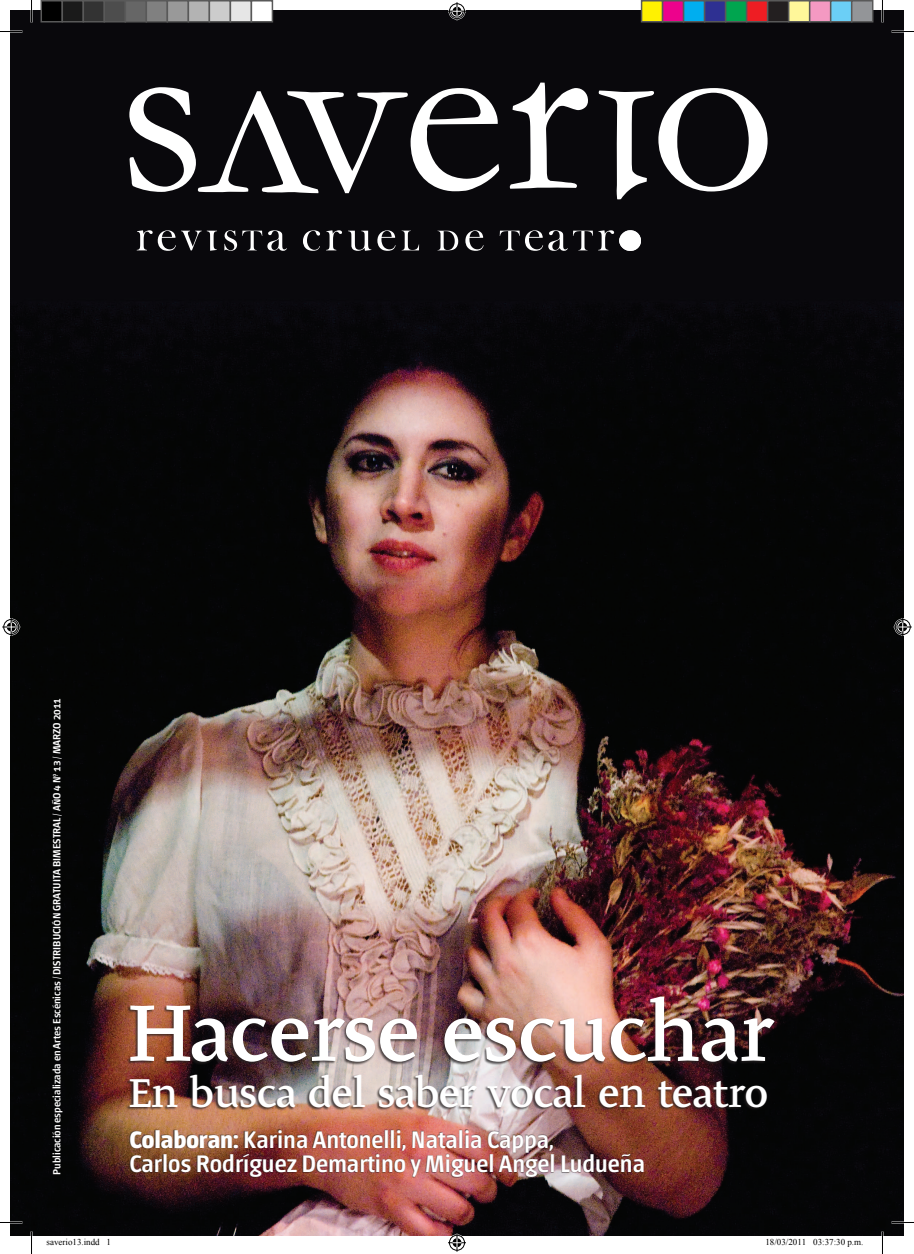
<style>
.page{position:relative;width:914px;height:1254px;background:#fff}
.page>*{position:absolute;margin:0;border:0;box-sizing:border-box;transform-origin:0 0}
.t1{font:700 91.5px "Malena";color:#fff}
.t2{font:700 46.05px "Malena";color:#fff}
.t3{font:500 24px/24px "Chaco";color:#fff}
.t4{font:500 10.5px "Chaco";color:#fff}
.t5{font:9px "Times New Roman";color:#000}
.s1{font-weight:700}
</style>
<div class="page">
<img style="left:10px;top:10px;width:893px;height:1225px">
<svg style="left:129px;top:83px;width:638px;height:168px"></svg>
<div style="left:129px;top:1129px;width:514px;height:49px;background:#231f20;opacity:.75"></div>
<div style="left:127px;top:996px;width:648px;height:69px;background:#231f20;opacity:.75"></div>
<div style="left:126px;top:1074px;width:641px;height:37px;background:#231f20;opacity:.75"></div>
<hr style="left:0;top:1221px;width:22px;height:2px;background:#fff">
<hr style="left:891px;top:1221px;width:22px;height:2px;background:#fff">
<hr style="left:881px;top:0;width:2px;height:23px;background:#fff">
<hr style="left:881px;top:1231px;width:2px;height:23px;background:#fff">
<svg style="left:0;top:31px;width:22px;height:1px"></svg>
<svg style="left:891px;top:31px;width:22px;height:1px"></svg>
<svg style="left:0;top:1222px;width:22px;height:1px"></svg>
<svg style="left:891px;top:1222px;width:22px;height:1px"></svg>
<svg style="left:31px;top:0;width:1px;height:23px"></svg>
<svg style="left:31px;top:1231px;width:1px;height:23px"></svg>
<svg style="left:882px;top:0;width:1px;height:23px"></svg>
<svg style="left:882px;top:1231px;width:1px;height:23px"></svg>
<svg style="left:448px;top:2px;width:18px;height:18px"></svg>
<svg style="left:448px;top:1233px;width:18px;height:18px"></svg>
<svg style="left:2px;top:618px;width:18px;height:18px"></svg>
<svg style="left:893px;top:618px;width:18px;height:18px"></svg>
<div style="left:41px;top:1px;width:21px;height:21px;background:#000"></div>
<div style="left:40px;top:0;width:23px;height:23px;border:2px solid #595959"></div>
<div style="left:62px;top:1px;width:21px;height:21px;background:#1a1a1a"></div>
<div style="left:62px;top:0;width:22px;height:23px;border:2px solid #595959"></div>
<div style="left:83px;top:1px;width:21px;height:21px;background:#333"></div>
<div style="left:82px;top:0;width:23px;height:23px;border:2px solid #595959"></div>
<div style="left:104px;top:1px;width:21px;height:21px;background:#4d4d4d"></div>
<div style="left:104px;top:0;width:22px;height:23px;border:2px solid #595959"></div>
<div style="left:125px;top:1px;width:21px;height:21px;background:#666"></div>
<div style="left:124px;top:0;width:23px;height:23px;border:2px solid #595959"></div>
<div style="left:146px;top:1px;width:21px;height:21px;background:#808080"></div>
<div style="left:146px;top:0;width:22px;height:23px;border:2px solid #595959"></div>
<div style="left:167px;top:1px;width:21px;height:21px;background:#999"></div>
<div style="left:166px;top:0;width:23px;height:23px;border:2px solid #595959"></div>
<div style="left:188px;top:1px;width:21px;height:21px;background:#b3b3b3"></div>
<div style="left:188px;top:0;width:22px;height:23px;border:2px solid #595959"></div>
<div style="left:209px;top:1px;width:21px;height:21px;background:#ccc"></div>
<div style="left:208px;top:0;width:23px;height:23px;border:2px solid #595959"></div>
<div style="left:230px;top:1px;width:21px;height:21px;background:#e6e6e6"></div>
<div style="left:230px;top:0;width:22px;height:23px;border:2px solid #595959"></div>
<div style="left:251px;top:1px;width:21px;height:21px;background:#fff"></div>
<div style="left:250px;top:0;width:23px;height:23px;border:2px solid #595959"></div>
<div style="left:641px;top:1px;width:21px;height:21px;background:#fff101"></div>
<div style="left:640px;top:0;width:23px;height:23px;border:2px solid #595959"></div>
<div style="left:662px;top:1px;width:21px;height:21px;background:#ed028c"></div>
<div style="left:661px;top:0;width:23px;height:23px;border:2px solid #595959"></div>
<div style="left:683px;top:1px;width:21px;height:21px;background:#00aeef"></div>
<div style="left:682px;top:0;width:23px;height:23px;border:2px solid #595959"></div>
<div style="left:704px;top:1px;width:21px;height:21px;background:#2e3092"></div>
<div style="left:703px;top:0;width:23px;height:23px;border:2px solid #595959"></div>
<div style="left:725px;top:1px;width:21px;height:21px;background:#00a54f"></div>
<div style="left:724px;top:0;width:23px;height:23px;border:2px solid #595959"></div>
<div style="left:746px;top:1px;width:21px;height:21px;background:#ee1d23"></div>
<div style="left:745px;top:0;width:23px;height:23px;border:2px solid #595959"></div>
<div style="left:767px;top:1px;width:21px;height:21px;background:#231f20"></div>
<div style="left:766px;top:0;width:23px;height:23px;border:2px solid #595959"></div>
<div style="left:788px;top:1px;width:21px;height:21px;background:#fff79a"></div>
<div style="left:787px;top:0;width:23px;height:23px;border:2px solid #595959"></div>
<div style="left:809px;top:1px;width:21px;height:21px;background:#f499c2"></div>
<div style="left:808px;top:0;width:23px;height:23px;border:2px solid #595959"></div>
<div style="left:830px;top:1px;width:21px;height:21px;background:#6bcff6"></div>
<div style="left:829px;top:0;width:23px;height:23px;border:2px solid #595959"></div>
<div style="left:851px;top:1px;width:21px;height:21px;background:#939598"></div>
<div style="left:850px;top:0;width:23px;height:23px;border:2px solid #595959"></div>
<p class="t4" style="left:52px;top:1175px;width:478px;rotate:-90deg">Publicación especializada en Artes Escénicas / DISTRIBUCIÓN GRATUITA BIMESTRAL / AÑO 4 Nº 13 / MARZO 2011</p>
<h1 class="t1" style="left:129px;top:983px;width:645px">Hacerse escuchar</h1>
<h2 class="t2" style="left:129px;top:1067px;width:639px">En busca del saber vocal en teatro</h2>
<h3 class="t3" style="left:129px;top:1128px;width:517px"><span class="s1">Colaboran:</span> Karina Antonelli, Natalia Cappa,<br>Carlos Rodríguez Demartino y Miguel Angel Ludueña</h3>
<p class="t5" style="left:46px;top:1235px;width:66px">saverio13.indd 1</p>
<p class="t5" style="left:765px;top:1235px;width:100px">18/03/2011 03:37:30 p.m.</p>
</div>
